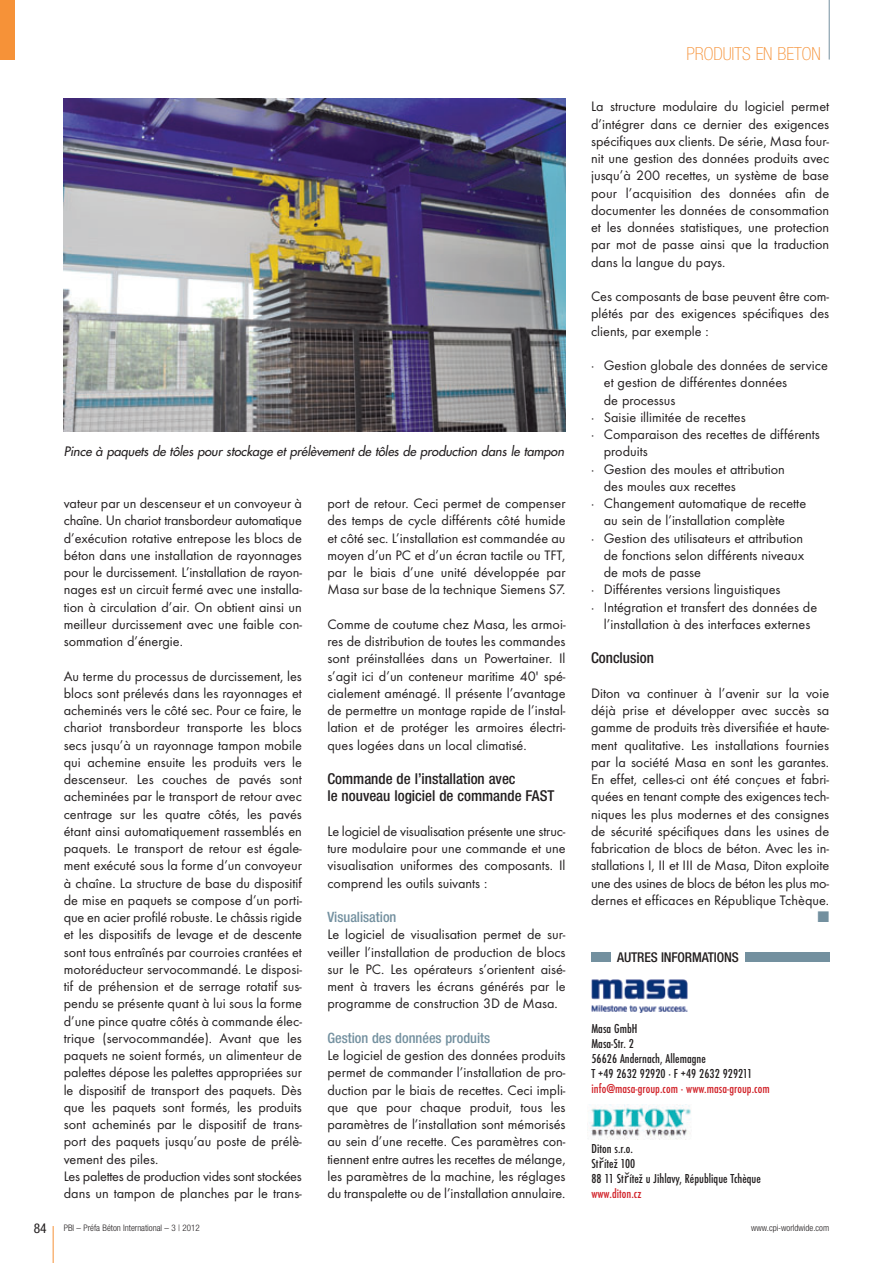
<style>
.page{position:relative;width:893px;height:1263px;background:#fff}
.page>*{position:absolute;margin:0;border:0;box-sizing:border-box;transform-origin:0 0}
.t1{font:100 condensed 18px "Helvetica Neue";color:#f69238}
.t2{font:500 condensed 15px/17.2px "Helvetica Neue";color:#231f20}
.t3{font:14.25px/17.2px "Futura T";color:#231f20;text-align:justify}
.t4{font:500 condensed 14.25px "Helvetica Neue";color:#73909f}
.t5{font:14.25px "European Pi Three";color:#73909f}
.t6{font:500 condensed 13.5px/15px "Futura T";letter-spacing:.005em;color:#231f20}
.t7{font:500 condensed 13.5px "Futura T";letter-spacing:.005em;color:#d1232a}
.t8{font:500 condensed 13.5px "Helvetica Neue";letter-spacing:-.01em;color:#231f20}
.t9{font:condensed 13.5px "Helvetica Neue";color:#231f20}
.t10{font:italic 12.75px "Futura";color:#231f20}
.t11{font:300 condensed 9px "Helvetica Neue";color:#231f20}
.s1{font-family:"Lucida Grande";font-weight:400;font-stretch:normal}
.s2{color:#d1232a}
</style>
<div class="page">
<hr style="left:53px;top:1226px;width:1px;height:37px;background:#f69238">
<hr style="left:829px;top:0;width:1px;height:60px;background:#73909f">
<div style="left:0;top:0;width:15px;height:60px;background:#f69238"></div>
<img style="left:64px;top:99px;width:502px;height:333px">
<img style="left:592px;top:979px;width:96px;height:34px">
<img style="left:589px;top:1105px;width:102px;height:34px">
<div style="left:591px;top:952px;width:20px;height:10px;background:#73909f"></div>
<div style="left:745px;top:952px;width:84px;height:10px;background:#73909f"></div>
<p class="t10" style="left:64px;top:445px;width:504px">Pince à paquets de tôles pour stockage et prélèvement de tôles de production dans le tampon</p>
<p class="t3" style="left:64px;top:496px;width:240px">vateur par un descenseur et un convoyeur à chaîne. Un chariot transbordeur automatique d’exécution rotative entrepose les blocs de béton dans une installation de rayonnages pour le durcissement. L’installation de rayon&shy;nages est un circuit fermé avec une installa&shy;tion à circulation d’air. On obtient ainsi un meilleur durcissement avec une faible con&shy;sommation d’énergie.</p>
<p class="t3" style="left:64px;top:668px;width:240px;text-align:left">Au terme du processus de durcissement, les blocs sont prélevés dans les rayonnages et acheminés vers le côté sec. Pour ce faire, le chariot transbordeur transporte les blocs secs jusqu’à un rayonnage tampon mobile qui achemine ensuite les produits vers le descenseur. Les couches de pavés sont acheminées par le transport de retour avec centrage sur les quatre côtés, les pavés étant ainsi automatiquement rassemblés en paquets. Le transport de retour est égale&shy;ment exécuté sous la forme d’un convoyeur à chaîne. La structure de base du dispositif de mise en paquets se compose d’un porti&shy;que en acier profilé robuste. Le châssis rigide et les dispositifs de levage et de descente sont tous entraînés par courroies crantées et motoréducteur servocommandé. Le disposi&shy;tif de préhension et de serrage rotatif sus&shy;pendu se présente quant à lui sous la forme d’une pince quatre côtés à commande élec&shy;trique (servocommandée). Avant que les paquets ne soient formés, un alimenteur de palettes dépose les palettes appropriées sur le dispositif de transport des paquets. Dès que les paquets sont formés, les produits sont acheminés par le dispositif de trans&shy;port des paquets jusqu’au poste de prélè&shy;vement des piles.<br>Les palettes de production vides sont stockées dans un tampon de planches par le trans-</p>
<p class="t3" style="left:327px;top:496px;width:240px">port de retour. Ceci permet de compenser des temps de cycle différents côté humide et côté sec. L’installation est commandée au moyen d’un PC et d’un écran tactile ou TFT, par le biais d’une unité développée par Masa sur base de la technique Siemens S7.</p>
<p class="t3" style="left:327px;top:617px;width:240px">Comme de coutume chez Masa, les armoi&shy;res de distribution de toutes les commandes sont préinstallées dans un Powertainer. Il s’agit ici d’un conteneur maritime 40' spé&shy;cialement aménagé. Il présente l’avantage de permettre un montage rapide de l’instal&shy;lation et de protéger les armoires électri&shy;ques logées dans un local climatisé.</p>
<p class="t2" style="left:327px;top:771px;width:228px">Commande de l’installation avec<br>le nouveau logiciel de commande FAST</p>
<p class="t3" style="left:327px;top:824px;width:240px">Le logiciel de visualisation présente une struc&shy;ture modulaire pour une commande et une visualisation uniformes des composants. Il comprend les outils suivants :</p>
<p class="t4" style="left:327px;top:912px;width:71px">Visualisation</p>
<p class="t3" style="left:327px;top:927px;width:240px">Le logiciel de visualisation permet de sur&shy;veiller l’installation de production de blocs sur le PC. Les opérateurs s’orientent aisé&shy;ment à travers les écrans générés par le programme de construction 3D de Masa.</p>
<p class="t4" style="left:327px;top:1033px;width:164px">Gestion des données produits</p>
<p class="t3" style="left:327px;top:1048px;width:240px">Le logiciel de gestion des données produits permet de commander l’installation de pro&shy;duction par le biais de recettes. Ceci impli&shy;que que pour chaque produit, tous les paramètres de l’installation sont mémorisés au sein d’une recette. Ces paramètres con&shy;tiennent entre autres les recettes de mélange, les paramètres de la machine, les réglages du transpalette ou de l’installation annulaire.</p>
<p class="t1" style="left:686px;top:47px;width:136px">PRODUITS EN BETON</p>
<p class="t3" style="left:591px;top:99px;width:240px">La structure modulaire du logiciel permet d’intégrer dans ce dernier des exigences spécifiques aux clients. De série, Masa four&shy;nit une gestion des données produits avec jusqu’à 200 recettes, un système de base pour l’acquisition des données afin de documenter les données de consommation et les données statistiques, une protection par mot de passe ainsi que la traduction dans la langue du pays.</p>
<p class="t3" style="left:591px;top:289px;width:240px">Ces composants de base peuvent être com&shy;plétés par des exigences spécifiques des clients, par exemple :</p>
<p class="t3" style="left:591px;top:358px;width:238px">· Gestion globale des données de service</p>
<p class="t3" style="left:604px;top:375px;width:185px">et gestion de différentes données</p>
<p class="t3" style="left:604px;top:392px;width:73px">de processus</p>
<p class="t3" style="left:591px;top:410px;width:156px">· Saisie illimitée de recettes</p>
<p class="t3" style="left:591px;top:427px;width:230px">· Comparaison des recettes de différents</p>
<p class="t3" style="left:604px;top:444px;width:45px">produits</p>
<p class="t3" style="left:591px;top:461px;width:195px">· Gestion des moules et attribution</p>
<p class="t3" style="left:604px;top:479px;width:134px">des moules aux recettes</p>
<p class="t3" style="left:591px;top:496px;width:217px">· Changement automatique de recette</p>
<p class="t3" style="left:604px;top:513px;width:183px">au sein de l’installation complète</p>
<p class="t3" style="left:591px;top:530px;width:214px">· Gestion des utilisateurs et attribution</p>
<p class="t3" style="left:604px;top:548px;width:202px">de fonctions selon différents niveaux</p>
<p class="t3" style="left:604px;top:565px;width:99px">de mots de passe</p>
<p class="t3" style="left:591px;top:582px;width:191px">· Différentes versions linguistiques</p>
<p class="t3" style="left:591px;top:599px;width:228px">· Intégration et transfert des données de</p>
<p class="t3" style="left:604px;top:617px;width:208px">l’installation à des interfaces externes</p>
<p class="t2" style="left:591px;top:651px;width:64px">Conclusion</p>
<p class="t3" style="left:591px;top:686px;width:240px">Diton va continuer à l’avenir sur la voie déjà prise et développer avec succès sa gamme de produits très diversifiée et haute&shy;ment qualitative. Les installations fournies par la société Masa en sont les garantes.<br>En effet, celles-ci ont été conçues et fabri&shy;quées en tenant compte des exigences tech&shy;niques les plus modernes et des consignes de sécurité spécifiques dans les usines de fabrication de blocs de béton. Avec les in - stallations I, II et III de Masa, Diton exploite une des usines de blocs de béton les plus mo - dernes et efficaces en République Tchèque.</p>
<p class="t5" style="left:817px;top:909px;width:13px">-</p>
<p class="t8" style="left:617px;top:952px;width:123px">AUTRES INFORMATIONS</p>
<p class="t6" style="left:591px;top:1022px;width:162px">Masa GmbH<br>Masa-Str. 2<br>56626 Andernach, Allemagne<br>T +49 2632 92920 · F +49 2632 929211</p>
<p class="t7" style="left:591px;top:1083px;width:180px">info@masa-group.com · www.masa-group.com</p>
<p class="t6" style="left:591px;top:1142px;width:171px">Diton s.r.o.<br>St<span class="s1">ř</span>ítež 100<br>88 11 St<span class="s1">ř</span>ítež u Jihlavy, République Tchèque <span class="s2">www.diton.cz</span></p>
<p class="t9" style="left:34px;top:1223px;width:14px">84</p>
<p class="t11" style="left:64px;top:1225px;width:138px">PBI – Préfa Béton International – 3 | 2012</p>
<p class="t11" style="left:751px;top:1225px;width:79px">www.cpi-worldwide.com</p>
</div>
